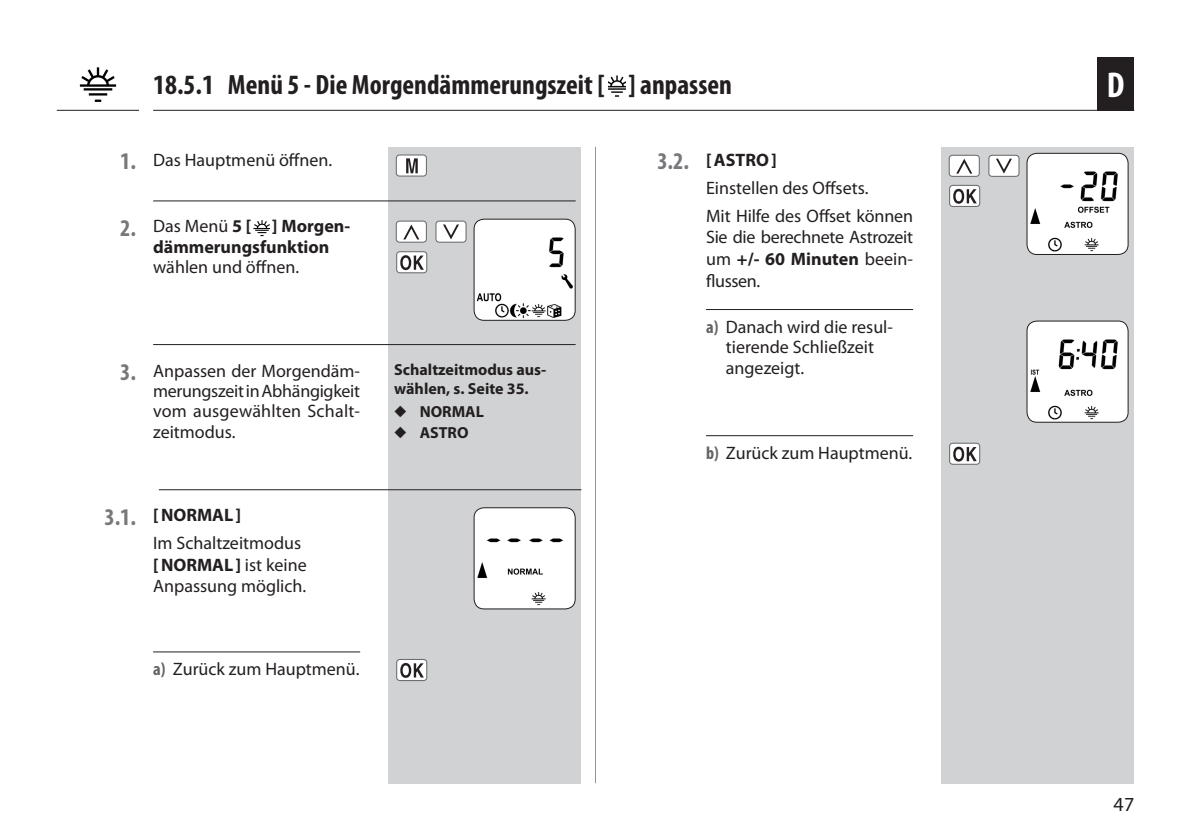
<style>
.page{position:relative;width:1191px;height:840px;background:#fff}
.page>*{position:absolute;margin:0;border:0;box-sizing:border-box;transform-origin:0 0}
.t1{font:700 condensed 36px "Myriad Pro";color:#fff}
.Titel_1_-_DE_3te_Ebe{font:700 condensed 28px "Myriad Pro";color:#231f20}
.t2{font:20px "Myriad Pro";color:#231f20}
.Menü_-_Handlungsschr{font:18px/20.4px "Myriad Pro";color:#231f20;text-align:justify}
.Fließtext_nach_Handl{font:18px/21.6px "Myriad Pro";color:#231f20}
.Menü_-_Handlungsschr-2{font:700 18px/20.4px "Myriad Pro";color:#231f20}
.Bildtexte_-_DE{font:700 16px/18.4px "Myriad Pro";color:#231f20}
.Aufzählung_-_DE{font:700 16px "Myriad Pro";color:#231f20}
.s1{font-weight:700;font-stretch:condensed;font-size:24px;color:#76787b}
.s2{font-stretch:condensed;font-size:24px;color:#76787b}
.s3{font-weight:400}
.s4{font-weight:700}
.s5{font-weight:700;font-stretch:condensed;color:#636366}
</style>
<div class="page">
<hr style="left:153px;top:110px;width:981px;height:1px;background:#231f20">
<hr style="left:57px;top:110px;width:82px;height:1px;background:#231f20">
<hr style="left:595px;top:147px;width:1px;height:635px;background:#939598">
<div style="left:388px;top:147px;width:193px;height:635px;background:#d1d2d4"></div>
<div style="left:941px;top:147px;width:193px;height:635px;background:#d1d2d4"></div>
<div style="left:1097px;top:57px;width:37px;height:54px;background:#231f20"></div>
<hr style="left:153px;top:200px;width:422px;height:1px;background:#231f20">
<hr style="left:153px;top:344px;width:422px;height:1px;background:#231f20">
<div style="left:396px;top:155px;width:30px;height:21px;background:#fff;border-radius:3px"></div>
<div style="left:396px;top:154px;width:31px;height:22px;border:1px solid #6c6d70;border-radius:3px"></div>
<svg style="left:406px;top:158px;width:12px;height:15px"></svg>
<img style="left:474px;top:219px;width:101px;height:101px">
<div style="left:473px;top:218px;width:102px;height:102px;border:1px solid #231f20;border-radius:10px"></div>
<div style="left:396px;top:221px;width:30px;height:21px;background:#fff;border-radius:3px"></div>
<div style="left:396px;top:220px;width:31px;height:22px;border:1px solid #6c6d70;border-radius:3px"></div>
<svg style="left:403px;top:224px;width:16px;height:15px"></svg>
<div style="left:436px;top:221px;width:30px;height:21px;background:#fff;border-radius:3px"></div>
<div style="left:435px;top:220px;width:31px;height:22px;border:1px solid #6c6d70;border-radius:3px"></div>
<svg style="left:443px;top:224px;width:16px;height:15px"></svg>
<div style="left:397px;top:251px;width:30px;height:21px;background:#fff;border-radius:3px"></div>
<div style="left:396px;top:251px;width:31px;height:22px;border:1px solid #6c6d70;border-radius:3px"></div>
<svg style="left:400px;top:255px;width:24px;height:15px"></svg>
<hr style="left:159px;top:489px;width:422px;height:1px;background:#231f20">
<div style="left:397px;top:659px;width:30px;height:21px;background:#fff;border-radius:3px"></div>
<div style="left:396px;top:658px;width:31px;height:22px;border:1px solid #6c6d70;border-radius:3px"></div>
<svg style="left:400px;top:663px;width:24px;height:14px"></svg>
<img style="left:475px;top:507px;width:100px;height:101px">
<div style="left:473px;top:507px;width:102px;height:102px;border:1px solid #231f20;border-radius:10px"></div>
<img style="left:1027px;top:153px;width:101px;height:101px">
<div style="left:1026px;top:153px;width:102px;height:102px;border:1px solid #231f20;border-radius:10px"></div>
<div style="left:949px;top:155px;width:30px;height:21px;background:#fff;border-radius:3px"></div>
<div style="left:948px;top:155px;width:31px;height:22px;border:1px solid #6c6d70;border-radius:3px"></div>
<svg style="left:956px;top:158px;width:16px;height:15px"></svg>
<div style="left:989px;top:155px;width:30px;height:21px;background:#fff;border-radius:3px"></div>
<div style="left:988px;top:155px;width:31px;height:22px;border:1px solid #6c6d70;border-radius:3px"></div>
<svg style="left:996px;top:158px;width:16px;height:15px"></svg>
<div style="left:949px;top:185px;width:30px;height:21px;background:#fff;border-radius:3px"></div>
<div style="left:949px;top:185px;width:31px;height:22px;border:1px solid #6c6d70;border-radius:3px"></div>
<svg style="left:953px;top:189px;width:23px;height:15px"></svg>
<img style="left:1027px;top:321px;width:101px;height:101px">
<div style="left:1026px;top:320px;width:102px;height:102px;border:1px solid #231f20;border-radius:10px"></div>
<div style="left:949px;top:443px;width:30px;height:21px;background:#fff;border-radius:3px"></div>
<div style="left:949px;top:442px;width:31px;height:22px;border:1px solid #6c6d70;border-radius:3px"></div>
<svg style="left:953px;top:446px;width:23px;height:15px"></svg>
<img style="left:254px;top:220px;width:16px;height:16px">
<img style="left:79px;top:67px;width:37px;height:35px">
<img style="left:608px;top:75px;width:17px;height:22px">
<hr style="left:153px;top:651px;width:207px;height:1px;background:#231f20">
<hr style="left:706px;top:309px;width:207px;height:1px;background:#231f20">
<hr style="left:706px;top:435px;width:207px;height:1px;background:#231f20">
<p class="Titel_1_-_DE_3te_Ebe" style="left:153px;top:67px;width:580px">18.5.1 Menü 5 - Die Morgendämmerungszeit [ ] anpassen</p>
<p class="Menü_-_Handlungsschr" style="left:120px;top:149px;width:213px"><span class="s1">1.</span> Das Hauptmenü öffnen.</p>
<p class="Menü_-_Handlungsschr-2" style="left:153px;top:215px;width:198px;text-indent:-33px"><span class="s2">2.</span> <span class="s3">Das Menü</span> 5 [ ] Morgen&shy;dämmerungsfunktion <span class="s3">wählen und öffnen.</span></p>
<p class="Menü_-_Handlungsschr" style="left:153px;top:360px;width:208px;text-indent:-33px"><span class="s1">3.</span> Anpassen der Morgendäm&shy;merungszeit in Abhängigkeit vom ausgewählten Schalt&shy;zeitmodus.</p>
<p class="Bildtexte_-_DE" style="left:394px;top:360px;width:154px">Schaltzeitmodus aus&shy;wählen, s. Seite 35.</p>
<p class="Aufzählung_-_DE" style="left:394px;top:401px;width:91px">◆ NORMAL</p>
<p class="Aufzählung_-_DE" style="left:394px;top:421px;width:76px">◆ ASTRO</p>
<p class="Menü_-_Handlungsschr-2" style="left:104px;top:504px;width:138px"><span class="s2">3.1.</span> [NORMAL]</p>
<p class="Fließtext_nach_Handl" style="left:153px;top:531px;width:155px">Im Schaltzeitmodus <span class="s4">[NORMAL]</span> ist keine<br>Anpassung möglich.</p>
<p class="Menü_-_Handlungsschr" style="left:153px;top:658px;width:208px"><span class="s5">a)</span> Zurück zum Hauptmenü.</p>
<p class="Menü_-_Handlungsschr-2" style="left:657px;top:149px;width:121px"><span class="s2">3.2.</span> [ASTRO]</p>
<p class="Fließtext_nach_Handl" style="left:706px;top:177px;width:164px">Einstellen des Offsets.</p>
<p class="Fließtext_nach_Handl" style="left:706px;top:204px;width:209px;text-align:justify">Mit Hilfe des Offset können Sie die berechnete Astrozeit um <span class="s4">+/- 60 Minuten</span> beein&shy;flussen.</p>
<p class="Menü_-_Handlungsschr" style="left:726px;top:316px;width:169px;text-align:left;text-indent:-20px"><span class="s5">a)</span> Danach wird die resul&shy;tierende Schließzeit angezeigt.</p>
<p class="Menü_-_Handlungsschr" style="left:706px;top:442px;width:208px"><span class="s5">b)</span> Zurück zum Hauptmenü.</p>
<h1 class="t1" style="left:1107px;top:63px;width:19px">D</h1>
<p class="t2" style="left:1113px;top:791px;width:22px">47</p>
</div>
